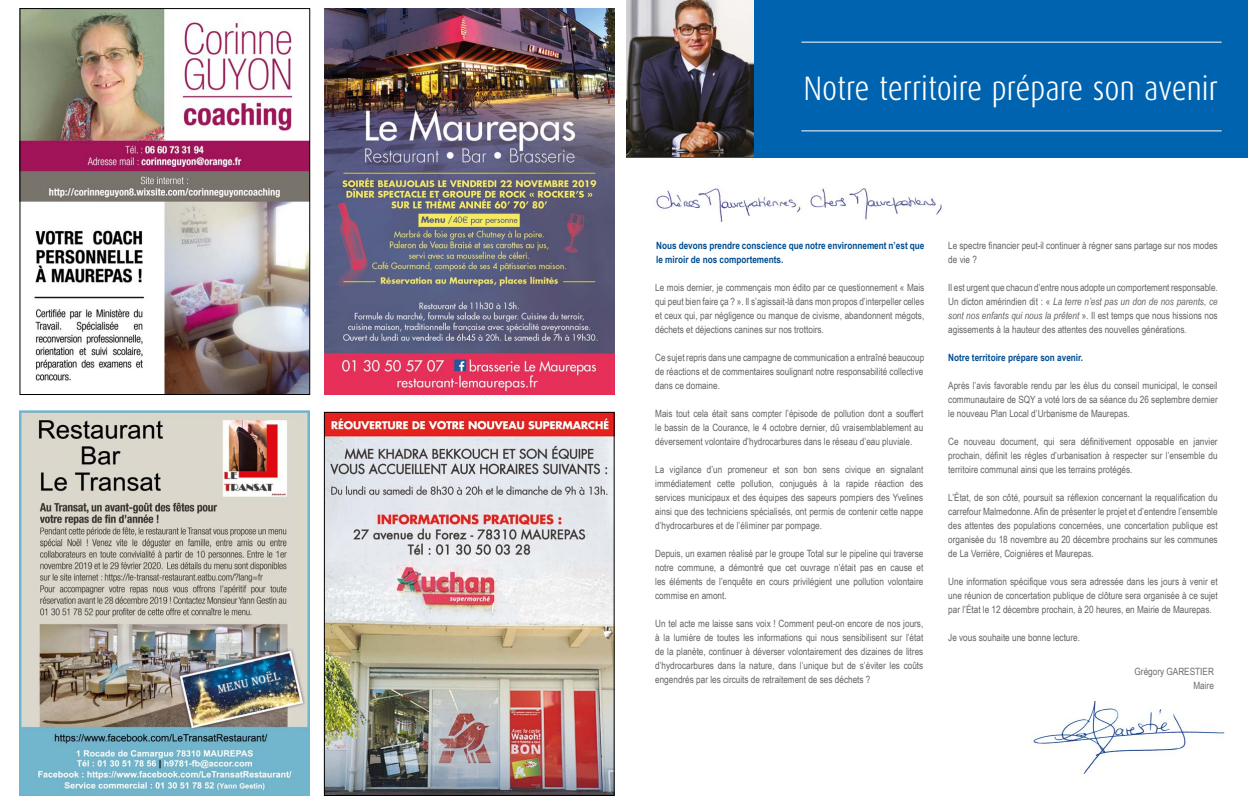
<style>
.page{position:relative;width:1248px;height:808px;background:#fff}
.page>*{position:absolute;margin:0;border:0;box-sizing:border-box;transform-origin:0 0}
.t1{font:300 34px "Dax Condensed";color:#fff}
.t2{font:10px/14px "Arial Narrow";color:#646363;text-align:justify}
.t3{font:700 10px/14px "Arial Narrow";color:#004d8f}
.t4{font:10px/14px "Arial Narrow";color:#6b6b6a;text-align:right}
.s1{color:#656565}
.s2{font-style:italic}
</style>
<div class="page">
<div style="left:625px;top:0;width:622px;height:157px;background:#0063af"></div>
<hr style="left:801px;top:130px;width:420px;height:1px;background:#fff">
<hr style="left:801px;top:42px;width:420px;height:1px;background:#fff">
<img style="left:625px;top:0;width:128px;height:157px">
<img style="left:656px;top:186px;width:286px;height:36px">
<img style="left:1031px;top:702px;width:194px;height:76px">
<img style="left:22px;top:10px;width:286px;height:383px">
<div style="left:20px;top:8px;width:290px;height:387px;border:1px solid #000"></div>
<img style="left:20px;top:410px;width:289px;height:385px">
<img style="left:324px;top:9px;width:290px;height:385px">
<img style="left:326px;top:414px;width:286px;height:380px">
<div style="left:324px;top:412px;width:290px;height:384px;border:1px solid #000"></div>
<h1 class="t1" style="left:803px;top:70px;width:416px">Notre territoire prépare son avenir</h1>
<p class="t3" style="left:656px;top:238px;width:269px">Nous devons prendre conscience que notre environnement n’est que le miroir de nos comportements.</p>
<p class="t2" style="left:655px;top:280px;width:270px">Le mois dernier, je commençais mon édito par ce questionnement <span class="s1">«</span> Mais qui peut bien faire ça ? ». Il s’agissait-là dans mon propos d’interpeller celles et ceux qui, par négligence ou manque de civisme, abandonnent mégots, déchets et déjections canines sur nos trottoirs.</p>
<p class="t2" style="left:655px;top:350px;width:271px">Ce sujet repris dans une campagne de communication a entraîné beaucoup de réactions et de commentaires soulignant notre responsabilité collective dans ce domaine.</p>
<p class="t2" style="left:655px;top:406px;width:270px">Mais tout cela était sans compter l’épisode de pollution dont a souffert le bassin de la Courance, le 4 octobre dernier, dû vraisemblablement au déversement volontaire d’hydrocarbures dans le réseau d’eau pluviale.</p>
<p class="t2" style="left:655px;top:462px;width:269px">La vigilance d’un promeneur et son bon sens civique en signalant immédiatement cette pollution, conjugués à la rapide réaction des services municipaux et des équipes des sapeurs pompiers des Yvelines ainsi que des techniciens spécialisés, ont permis de contenir cette nappe d’hydrocarbures et de l’éliminer par pompage.</p>
<p class="t2" style="left:655px;top:546px;width:270px">Depuis, un examen réalisé par le groupe Total sur le pipeline qui traverse notre commune, a démontré que cet ouvrage n’était pas en cause et les éléments de l’enquête en cours privilégient une pollution volontaire commise en amont.</p>
<p class="t2" style="left:655px;top:616px;width:269px">Un tel acte me laisse sans voix ! Comment peut-on encore de nos jours, à la lumière de toutes les informations qui nous sensibilisent sur l’état de la planète, continuer à déverser volontairement des dizaines de litres d’hydrocarbures dans la nature, dans l’unique but de s’éviter les coûts engendrés par les circuits de retraitement de ses déchets ?</p>
<p class="t2" style="left:948px;top:238px;width:271px">Le spectre financier peut-il continuer à régner sans partage sur nos modes de vie ?</p>
<p class="t2" style="left:948px;top:280px;width:271px">Il est urgent que chacun d’entre nous adopte un comportement responsable.<br>Un dicton amérindien dit : <span class="s1">«</span> <span class="s2">La terre n’est pas un don de nos parents, ce sont nos enfants qui nous la prêtent</span> »<span class="s2">.</span> Il est temps que nous hissions nos agissements à la hauteur des attentes des nouvelles générations.</p>
<p class="t3" style="left:948px;top:350px;width:136px">Notre territoire prépare son avenir.</p>
<p class="t2" style="left:948px;top:378px;width:271px">Après l’avis favorable rendu par les élus du conseil municipal, le conseil communautaire de SQY a voté lors de sa séance du 26 septembre dernier le nouveau Plan Local d’Urbanisme de Maurepas.</p>
<p class="t2" style="left:948px;top:434px;width:271px">Ce nouveau document, qui sera définitivement opposable en janvier prochain, définit les règles d’urbanisation à respecter sur l’ensemble du territoire communal ainsi que les terrains protégés.</p>
<p class="t2" style="left:948px;top:490px;width:271px">L’État, de son côté, poursuit sa réflexion concernant la requalification du carrefour Malmedonne. Afin de présenter le projet et d’entendre l’ensemble des attentes des populations concernées, une concertation publique est organisée du 18 novembre au 20 décembre prochains sur les communes de La Verrière, Coignières et Maurepas.</p>
<p class="t2" style="left:948px;top:574px;width:271px">Une information spécifique vous sera adressée dans les jours à venir et une réunion de concertation publique de clôture sera organisée à ce sujet par l’État le 12 décembre prochain, à 20 heures, en Mairie de Maurepas.</p>
<p class="t2" style="left:948px;top:630px;width:133px">Je vous souhaite une bonne lecture.</p>
<p class="t4" style="left:1134px;top:664px;width:81px">Grégory GARESTIER<br>Maire</p>
</div>
